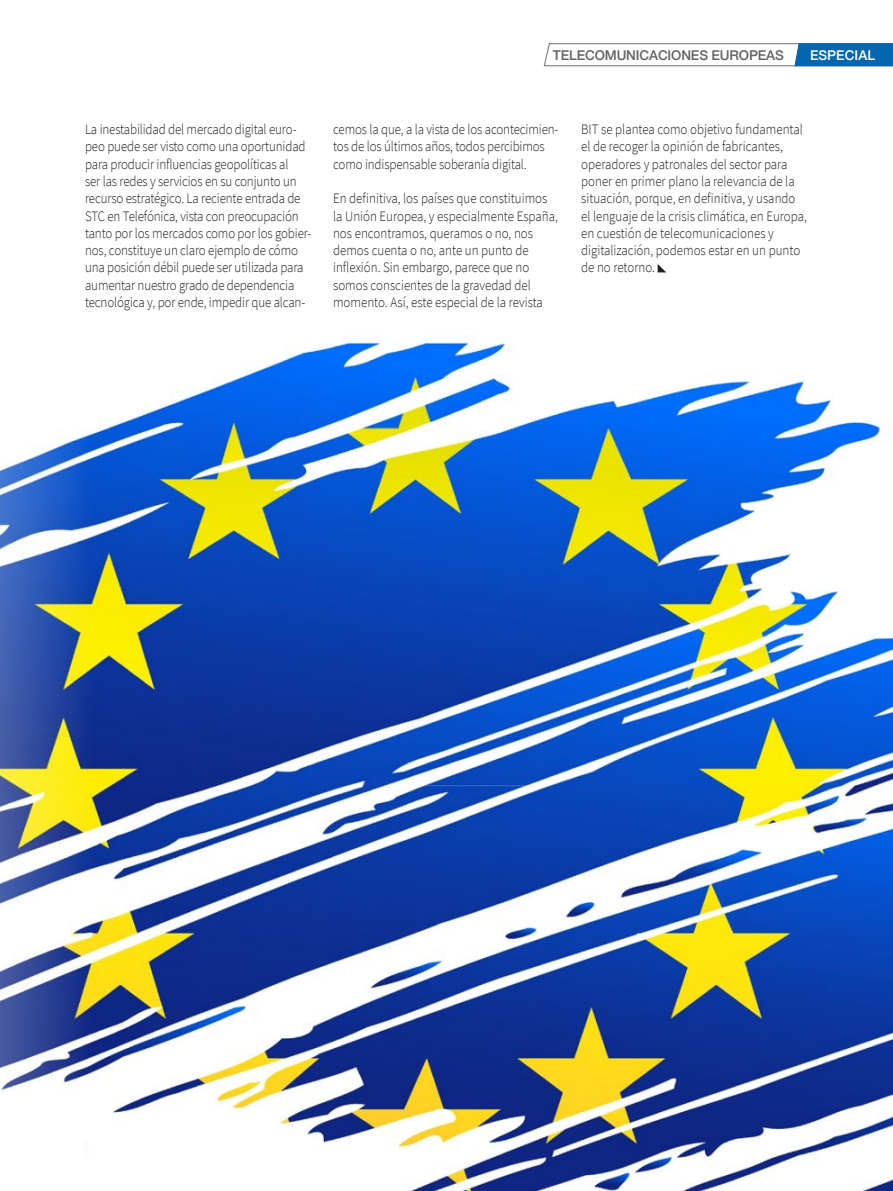
<style>
.page{position:relative;width:893px;height:1191px;background:#fff}
.page>*{position:absolute;margin:0;border:0;box-sizing:border-box;transform-origin:0 0}
.t1{font:300 14.4px/17.2px "Source Sans Pro";letter-spacing:-.01em;color:#231f20;scale:.9 1}
.t2{font:500 13.5px "Helvetica Neue";letter-spacing:-.01em;color:#636366}
.t3{font:500 13.5px "Helvetica Neue";color:#fff}
</style>
<div class="page">
<img style="left:0;top:65px;width:893px;height:1126px">
<svg style="left:658px;top:264px;width:8px;height:8px"></svg>
<svg style="left:544px;top:43px;width:349px;height:23px"></svg>
<p class="t2" style="left:553px;top:44px;width:233px">TELECOMUNICACIONES EUROPEAS</p>
<p class="t3" style="left:810px;top:44px;width:67px">ESPECIAL</p>
<p class="t1" style="left:85px;top:121px;width:253px">La inestabilidad del mercado digital euro&shy;peo puede ser visto como una oportunidad para producir influencias geopolíticas al<br>ser las redes y servicios en su conjunto un recurso estratégico. La reciente entrada de STC en Telefónica, vista con preocupación tanto por los mercados como por los gobier&shy;nos, constituye un claro ejemplo de cómo una posición débil puede ser utilizada para aumentar nuestro grado de dependencia tecnológica y, por ende, impedir que alcan-</p>
<p class="t1" style="left:333px;top:121px;width:252px">cemos la que, a la vista de los acontecimien&shy;tos de los últimos años, todos percibimos como indispensable soberanía digital.</p>
<p class="t1" style="left:333px;top:190px;width:251px">En definitiva, los países que constituimos la Unión Europea, y especialmente España, nos encontramos, queramos o no, nos demos cuenta o no, ante un punto de inflexión. Sin embargo, parece que no somos conscientes de la gravedad del momento. Así, este especial de la revista</p>
<p class="t1" style="left:581px;top:121px;width:252px">BIT se plantea como objetivo fundamental el de recoger la opinión de fabricantes, operadores y patronales del sector para poner en primer plano la relevancia de la situación, porque, en definitiva, y usando el lenguaje de la crisis climática, en Europa, en cuestión de telecomunicaciones y digitalización, podemos estar en un punto de no retorno.</p>
</div>
